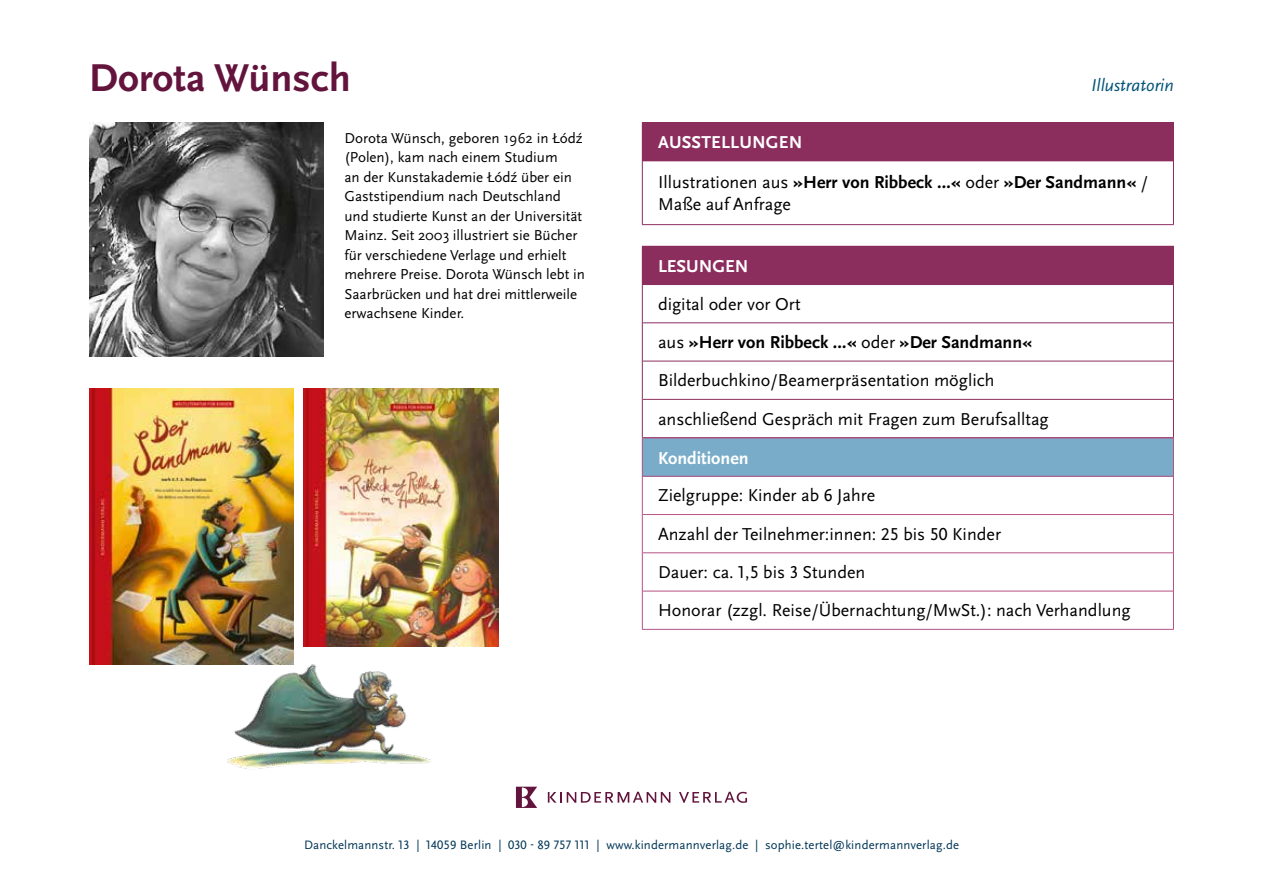
<style>
.page{position:relative;width:1263px;height:893px;background:#fff}
.page>*{position:absolute;margin:0;border:0;box-sizing:border-box;transform-origin:0 0}
.t1{font:700 40.5px "Scala Sans Pro";color:#63143c}
.t2{font:18px/38.2px "Scala Sans Pro";color:#000}
.t3{font:700 18px "Scala Sans Pro";color:#fff}
.t4{font:italic 18px "Scala Sans Pro";color:#005379}
.t5{font:15px/19.5px "Scala Sans Pro";color:#000}
.t6{font:12.75px "Scala Sans Pro";letter-spacing:.01em;color:#003656}
.s1{font-weight:700}
</style>
<div class="page">
<svg style="left:516px;top:787px;width:21px;height:21px"></svg>
<svg style="left:548px;top:792px;width:122px;height:11px"></svg>
<svg style="left:679px;top:792px;width:68px;height:11px"></svg>
<img style="left:89px;top:388px;width:204px;height:276px">
<img style="left:89px;top:122px;width:234px;height:234px">
<div style="left:642px;top:123px;width:531px;height:38px;background:#8b2e5e"></div>
<hr style="left:642px;top:122px;width:532px;height:1px;background:#8b2e5e">
<hr style="left:642px;top:161px;width:531px;height:1px;background:#8b2e5e">
<hr style="left:642px;top:224px;width:532px;height:1px;background:#8b2e5e">
<hr style="left:1173px;top:123px;width:1px;height:38px;background:#8b2e5e">
<hr style="left:642px;top:161px;width:1px;height:63px;background:#8b2e5e">
<hr style="left:1173px;top:161px;width:1px;height:63px;background:#8b2e5e">
<div style="left:642px;top:246px;width:531px;height:39px;background:#8b2e5e"></div>
<hr style="left:642px;top:323px;width:531px;height:1px;background:#8b2e5e">
<hr style="left:642px;top:361px;width:531px;height:1px;background:#8b2e5e">
<hr style="left:642px;top:399px;width:531px;height:1px;background:#8b2e5e">
<hr style="left:642px;top:437px;width:532px;height:1px;background:#8b2e5e">
<hr style="left:1173px;top:246px;width:1px;height:39px;background:#8b2e5e">
<hr style="left:642px;top:285px;width:1px;height:38px;background:#8b2e5e">
<hr style="left:1173px;top:285px;width:1px;height:38px;background:#8b2e5e">
<hr style="left:642px;top:323px;width:1px;height:38px;background:#8b2e5e">
<hr style="left:1173px;top:323px;width:1px;height:38px;background:#8b2e5e">
<hr style="left:642px;top:361px;width:1px;height:38px;background:#8b2e5e">
<hr style="left:1173px;top:361px;width:1px;height:38px;background:#8b2e5e">
<hr style="left:642px;top:399px;width:1px;height:38px;background:#8b2e5e">
<hr style="left:1173px;top:399px;width:1px;height:38px;background:#8b2e5e">
<div style="left:642px;top:438px;width:531px;height:38px;background:#79acc8"></div>
<hr style="left:642px;top:438px;width:532px;height:1px;background:#b55384">
<hr style="left:642px;top:476px;width:531px;height:1px;background:#b55384">
<hr style="left:642px;top:514px;width:531px;height:1px;background:#b55384">
<hr style="left:642px;top:553px;width:531px;height:1px;background:#b55384">
<hr style="left:642px;top:591px;width:531px;height:1px;background:#b55384">
<hr style="left:642px;top:629px;width:532px;height:1px;background:#b55384">
<hr style="left:642px;top:438px;width:1px;height:38px;background:#b55384">
<hr style="left:1173px;top:438px;width:1px;height:38px;background:#b55384">
<hr style="left:642px;top:476px;width:1px;height:39px;background:#b55384">
<hr style="left:1173px;top:476px;width:1px;height:39px;background:#b55384">
<hr style="left:642px;top:515px;width:1px;height:38px;background:#b55384">
<hr style="left:1173px;top:515px;width:1px;height:38px;background:#b55384">
<hr style="left:642px;top:553px;width:1px;height:38px;background:#b55384">
<hr style="left:1173px;top:553px;width:1px;height:38px;background:#b55384">
<hr style="left:642px;top:591px;width:1px;height:38px;background:#b55384">
<hr style="left:1173px;top:591px;width:1px;height:38px;background:#b55384">
<img style="left:304px;top:388px;width:194px;height:258px">
<img style="left:222px;top:657px;width:208px;height:112px">
<h1 class="t1" style="left:89px;top:54px;width:263px">Dorota Wünsch</h1>
<p class="t5" style="left:344px;top:128px;width:242px">Dorota Wünsch, geboren 1962 in Łódź (Polen), kam nach einem Studium<br>an der Kunstakademie Łódź über ein Gaststipendium nach Deutschland und studierte Kunst an der Universität Mainz. Seit 2003 illustriert sie Bücher für verschiedene Verlage und erhielt mehrere Preise. Dorota Wünsch lebt in Saarbrücken und hat drei mittlerweile erwachsene Kinder.</p>
<p class="t4" style="left:1091px;top:74px;width:84px">Illustratorin</p>
<p class="t3" style="left:658px;top:132px;width:146px">AUSSTELLUNGEN</p>
<p class="t2" style="left:658px;top:171px;width:492px;line-height:21.6px">Illustrationen aus <span class="s1">»Herr von Ribbeck …«</span> oder <span class="s1">»Der Sandmann«</span> /<br>Maße auf Anfrage</p>
<p class="t3" style="left:658px;top:256px;width:92px">LESUNGEN</p>
<p class="t2" style="left:658px;top:285px;width:392px">digital oder vor Ort<br>aus <span class="s1">»Herr von Ribbeck …«</span> oder <span class="s1">»Der Sandmann« </span>Bilderbuchkino/Beamerpräsentation möglich anschließend Gespräch mit Fragen zum Berufsalltag</p>
<p class="t3" style="left:658px;top:448px;width:92px">Konditionen</p>
<p class="t2" style="left:658px;top:477px;width:474px">Zielgruppe: Kinder ab 6 Jahre<br>Anzahl der Teilnehmer:innen: 25 bis 50 Kinder<br>Dauer: ca. 1,5 bis 3 Stunden<br>Honorar (zzgl. Reise/Übernachtung/MwSt.): nach Verhandlung</p>
<p class="t6" style="left:304px;top:838px;width:656px">Danckelmannstr. 13 | 14059 Berlin | 030 - 89 757 111 | www.kindermannverlag.de | sophie.tertel@kindermannverlag.de</p>
</div>
